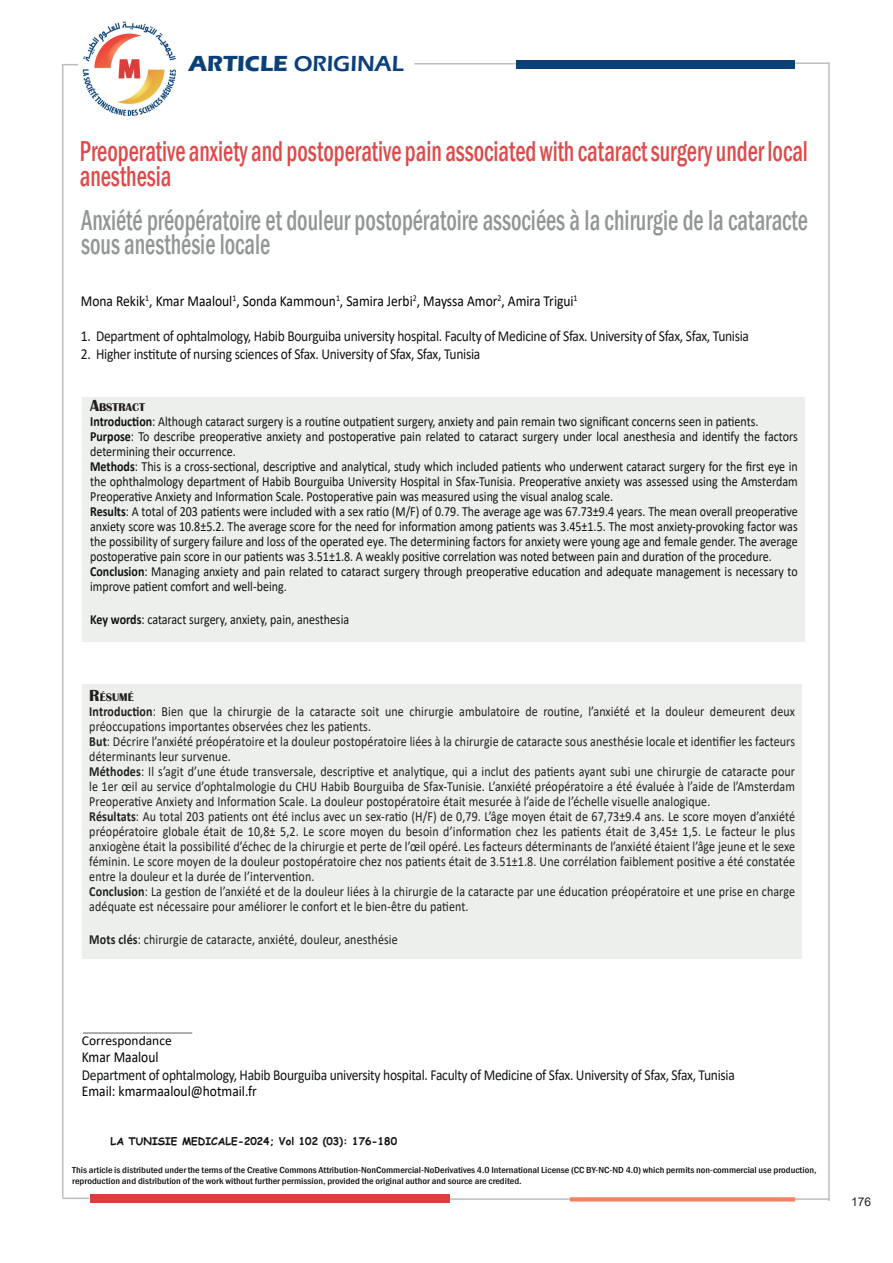
<style>
.page{position:relative;width:893px;height:1263px;background:#fff}
.page>*{position:absolute;margin:0;border:0;box-sizing:border-box;transform-origin:0 0}
.t1{font:500 condensed 29.55px/24.6px "Franklin Gothic";color:#929595;scale:.77 1}
.t2{font:500 condensed 29.55px/24.6px "Franklin Gothic";color:#dd4a49;scale:.77 1}
.t3{font:600 22.5px "Eras ITC";color:#0c4078}
.t4{font:15.3px "Calibri";letter-spacing:-.02em;color:#111314;scale:.88 1}
.t5{font:15.3px "Calibri";color:#000;scale:.88 1}
.t6{font:15px "Calibri";color:#000;scale:.9 1}
.t7{font:13.95px/15px "Calibri";letter-spacing:.01em;color:#231f20;scale:.86 1}
.t8{font:13.95px/15px "Calibri";color:#111314;scale:.86 1}
.t9{font:13.5px "Calibri";color:#000}
.t10{font:12px "Arial";color:#231f20}
.t11{font:700 11.55px "Britannic";color:#231f20}
.t12{font:700 10.5px "Comic Sans MS";color:#111314}
.t13{font:500 condensed 9px/10.8px "Franklin Gothic";color:#111314;scale:1.13 1}
.s1{font-weight:700}
.s2{font-size:16.5px}
</style>
<div class="page">
<div style="left:82px;top:397px;width:723px;height:245px;background:#edefed"></div>
<div style="left:82px;top:685px;width:719px;height:274px;background:#edefed"></div>
<hr style="left:83px;top:1032px;width:109px;height:2px;background:#929595">
<div style="left:516px;top:60px;width:278px;height:8px;background:#0c4078"></div>
<svg style="left:62px;top:64px;width:16px;height:1px"></svg>
<hr style="left:62px;top:65px;width:1px;height:1133px;background:#bcbdc0">
<hr style="left:828px;top:64px;width:2px;height:1137px;background:#bcbdc0">
<hr style="left:795px;top:62px;width:35px;height:2px;background:#bcbdc0">
<hr style="left:414px;top:63px;width:102px;height:2px;background:#bcbdc0">
<div style="left:90px;top:1194px;width:359px;height:9px;background:#da3f3f"></div>
<hr style="left:794px;top:1198px;width:35px;height:2px;background:#bcbdc0">
<svg style="left:570px;top:1197px;width:225px;height:4px"></svg>
<hr style="left:450px;top:1198px;width:120px;height:2px;background:#bcbdc0">
<hr style="left:63px;top:1197px;width:26px;height:2px;background:#bcbdc0">
<img style="left:82px;top:21px;width:94px;height:96px">
<p class="t3" style="left:189px;top:51px;width:216px"><span class="s1">ARTICLE</span> ORIGINAL</p>
<p class="t2" style="left:80px;top:139px;width:947px">Preoperative anxiety and postoperative pain associated with cataract surgery under local anesthesia</p>
<p class="t1" style="left:81px;top:207px;width:945px">Anxiété préopératoire et douleur postopératoire associées à la chirurgie de la cataracte sous anesthésie locale</p>
<p class="t5" style="left:81px;top:290px;width:566px">Mona Rekik<sup>1</sup>, Kmar Maaloul<sup>1</sup>, Sonda Kammoun<sup>1</sup>, Samira Jerbi<sup>2</sup>, Mayssa Amor<sup>2</sup>, Amira Trigui<sup>1</sup></p>
<p class="t4" style="left:81px;top:325px;width:761px">1. Department of ophtalmology, Habib Bourguiba university hospital. Faculty of Medicine of Sfax. University of Sfax, Sfax, Tunisia</p>
<p class="t4" style="left:81px;top:343px;width:455px">2. Higher institute of nursing sciences of Sfax. University of Sfax, Sfax, Tunisia</p>
<p class="t11" style="left:90px;top:400px;width:56px"><span class="s2">A</span>BSTRACT</p>
<p class="t8" style="left:90px;top:413px;width:779px"><span class="s1">Introduction</span>: Although cataract surgery is a routine outpatient surgery, anxiety and pain remain two significant concerns seen in patients.</p>
<p class="t8" style="left:90px;top:428px;width:824px"><span class="s1">Purpose</span>: To describe preoperative anxiety and postoperative pain related to cataract surgery under local anesthesia and identify the factors determining their occurrence.</p>
<p class="t8" style="left:90px;top:458px;width:824px;text-align:justify"><span class="s1">Methods</span>: This is a cross-sectional, descriptive and analytical, study which included patients who underwent cataract surgery for the first eye in the ophthalmology department of Habib Bourguiba University Hospital in Sfax-Tunisia. Preoperative anxiety was assessed using the Amsterdam Preoperative Anxiety and Information Scale. Postoperative pain was measured using the visual analog scale.</p>
<p class="t8" style="left:90px;top:503px;width:824px;text-align:justify"><span class="s1">Results</span>: A total of 203 patients were included with a sex ratio (M/F) of 0.79. The average age was 67.73±9.4 years. The mean overall preoperative anxiety score was 10.8±5.2. The average score for the need for information among patients was 3.45±1.5. The most anxiety-provoking factor was the possibility of surgery failure and loss of the operated eye. The determining factors for anxiety were young age and female gender. The average postoperative pain score in our patients was 3.51±1.8. A weakly positive correlation was noted between pain and duration of the procedure.</p>
<p class="t8" style="left:90px;top:563px;width:824px"><span class="s1">Conclusion</span>: Managing anxiety and pain related to cataract surgery through preoperative education and adequate management is necessary to improve patient comfort and well-being.</p>
<p class="t8" style="left:90px;top:611px;width:303px"><span class="s1">Key words</span>: cataract surgery, anxiety, pain, anesthesia</p>
<p class="t11" style="left:89px;top:690px;width:46px"><span class="s2">R</span>ÉSUMÉ</p>
<p class="t7" style="left:89px;top:703px;width:822px"><span class="s1">Introduction</span>: Bien que la chirurgie de la cataracte soit une chirurgie ambulatoire de routine, l’anxiété et la douleur demeurent deux préoccupations importantes observées chez les patients.</p>
<p class="t7" style="left:89px;top:733px;width:822px"><span class="s1">But</span>: Décrire l’anxiété préopératoire et la douleur postopératoire liées à la chirurgie de cataracte sous anesthésie locale et identifier les facteurs déterminants leur survenue.</p>
<p class="t7" style="left:89px;top:763px;width:822px;text-align:justify"><span class="s1">Méthodes</span>: Il s’agit d’une étude transversale, descriptive et analytique, qui a inclut des patients ayant subi une chirurgie de cataracte pour le 1er œil au service d’ophtalmologie du CHU Habib Bourguiba de Sfax-Tunisie. L’anxiété préopératoire a été évaluée à l’aide de l’Amsterdam Preoperative Anxiety and Information Scale. La douleur postopératoire était mesurée à l’aide de l’échelle visuelle analogique.</p>
<p class="t7" style="left:89px;top:808px;width:822px;text-align:justify"><span class="s1">Résultats</span>: Au total 203 patients ont été inclus avec un sex-ratio (H/F) de 0,79. L’âge moyen était de 67,73±9.4 ans. Le score moyen d’anxiété préopératoire globale était de 10,8± 5,2. Le score moyen du besoin d’information chez les patients était de 3,45± 1,5. Le facteur le plus anxiogène était la possibilité d’échec de la chirurgie et perte de l’œil opéré. Les facteurs déterminants de l’anxiété étaient l’âge jeune et le sexe féminin. Le score moyen de la douleur postopératoire chez nos patients était de 3.51±1.8. Une corrélation faiblement positive a été constatée entre la douleur et la durée de l’intervention.</p>
<p class="t7" style="left:89px;top:883px;width:822px"><span class="s1">Conclusion</span>: La gestion de l’anxiété et de la douleur liées à la chirurgie de la cataracte par une éducation préopératoire et une prise en charge adéquate est nécessaire pour améliorer le confort et le bien-être du patient.</p>
<p class="t7" style="left:89px;top:931px;width:360px"><span class="s1">Mots clés</span>: chirurgie de cataracte, anxiété, douleur, anesthésie</p>
<p class="t9" style="left:82px;top:1031px;width:91px">Correspondance</p>
<p class="t5" style="left:82px;top:1046px;width:89px">Kmar Maaloul</p>
<p class="t4" style="left:82px;top:1064px;width:743px">Department of ophtalmology, Habib Bourguiba university hospital. Faculty of Medicine of Sfax. University of Sfax, Sfax, Tunisia</p>
<p class="t6" style="left:82px;top:1080px;width:196px">Email: kmarmaaloul@hotmail.fr</p>
<p class="t12" style="left:111px;top:1133px;width:288px">LA TUNISIE MEDICALE-2024; Vol 102 (03): 176-180</p>
<p class="t13" style="left:72px;top:1164px;width:660px">This article is distributed under the terms of the Creative Commons Attribution-NonCommercial-NoDerivatives 4.0 International License (CC BY-NC-ND 4.0) which permits non-commercial use production, reproduction and distribution of the work without further permission, provided the original author and source are credited.</p>
<p class="t10" style="left:851px;top:1194px;width:22px">176</p>
</div>
